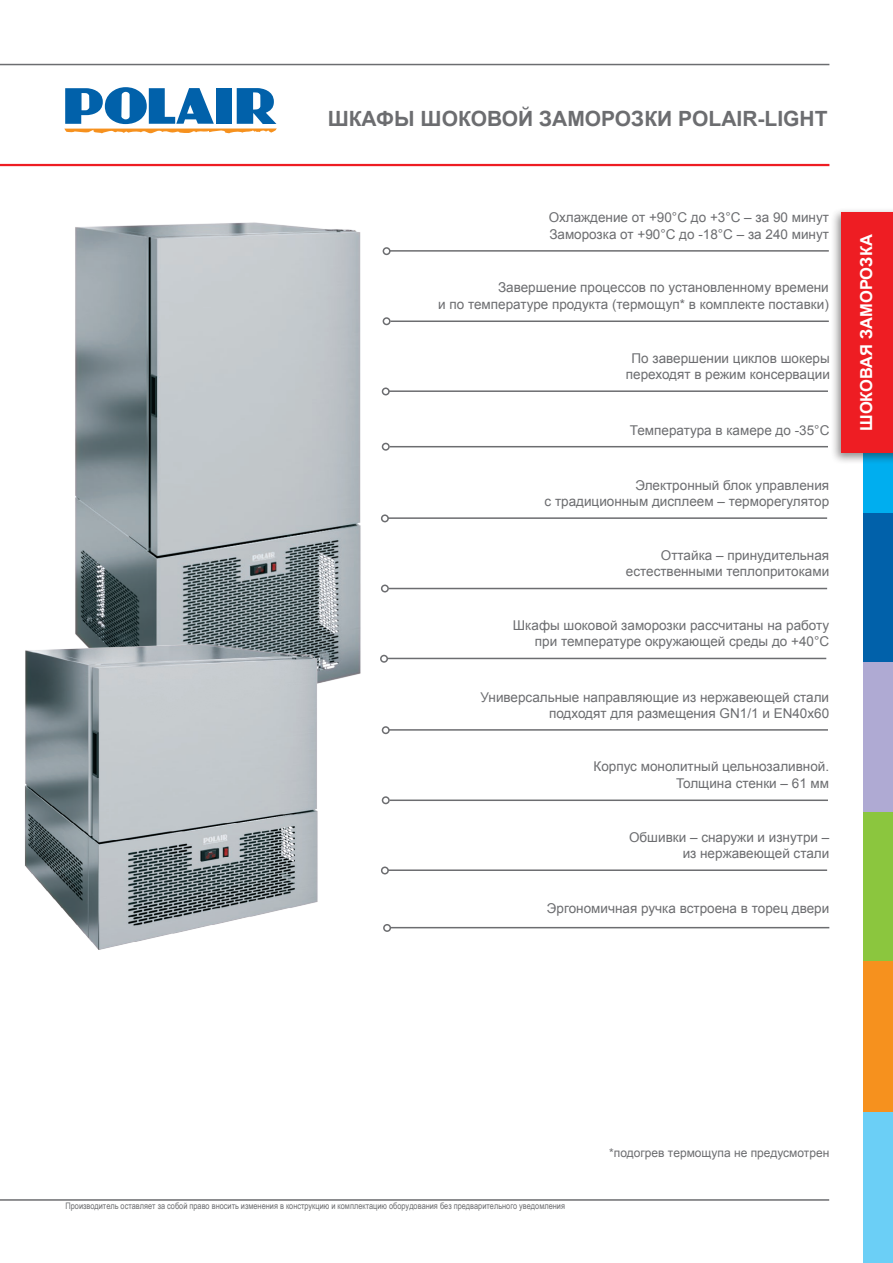
<style>
.page{position:relative;width:893px;height:1263px;background:#fff}
.page>*{position:absolute;margin:0;border:0;box-sizing:border-box;transform-origin:0 0}
.t1{font:700 21px "Arial";color:#6c6d70}
.t2{font:700 16.5px "Arial";color:#fff}
.t3{font:13.5px/16.2px "Arial";color:#6c6d70;text-align:right}
.t4{font:12px "Arial";color:#6c6d70}
.t5{font:9px "Arial Narrow";color:#6c6d70}
</style>
<div class="page">
<div style="left:863px;top:512px;width:30px;height:150px;background:#0161aa"></div>
<div style="left:863px;top:362px;width:30px;height:150px;background:#00aeef"></div>
<div style="left:863px;top:662px;width:30px;height:150px;background:#afaad3"></div>
<div style="left:863px;top:812px;width:30px;height:150px;background:#8bc63e"></div>
<div style="left:863px;top:961px;width:30px;height:151px;background:#f6911e"></div>
<div style="left:863px;top:1112px;width:30px;height:151px;background:#6bcff6"></div>
<hr style="left:0;top:1199px;width:829px;height:2px;background:#6c6d70">
<hr style="left:0;top:64px;width:829px;height:1px;background:#6c6d70">
<hr style="left:0;top:164px;width:829px;height:2px;background:#ee1d23">
<svg style="left:64px;top:87px;width:213px;height:47px"></svg>
<div style="left:831px;top:207px;width:62px;height:257px;background:#231f20;opacity:.5"></div>
<div style="left:842px;top:213px;width:51px;height:240px;background:#ee1d23"></div>
<hr style="left:390px;top:250px;width:439px;height:2px;background:#6c6d70">
<hr style="left:390px;top:320px;width:439px;height:2px;background:#6c6d70">
<hr style="left:389px;top:390px;width:439px;height:2px;background:#6c6d70">
<hr style="left:390px;top:446px;width:438px;height:1px;background:#6c6d70">
<hr style="left:388px;top:517px;width:439px;height:2px;background:#6c6d70">
<hr style="left:389px;top:588px;width:438px;height:1px;background:#6c6d70">
<hr style="left:387px;top:658px;width:439px;height:1px;background:#6c6d70">
<hr style="left:389px;top:729px;width:439px;height:2px;background:#6c6d70">
<div style="left:382px;top:796px;width:8px;height:8px;border:2px solid #6c6d70;border-radius:50%"></div>
<hr style="left:390px;top:799px;width:438px;height:2px;background:#6c6d70">
<hr style="left:388px;top:869px;width:439px;height:2px;background:#6c6d70">
<div style="left:381px;top:866px;width:8px;height:8px;border:2px solid #6c6d70;border-radius:50%"></div>
<hr style="left:390px;top:927px;width:439px;height:1px;background:#6c6d70">
<div style="left:383px;top:924px;width:8px;height:8px;border:2px solid #6c6d70;border-radius:50%"></div>
<img style="left:75px;top:222px;width:317px;height:513px">
<img style="left:25px;top:610px;width:311px;height:340px">
<h1 class="t1" style="left:328px;top:104px;width:501px">ШКАФЫ ШОКОВОЙ ЗАМОРОЗКИ POLAIR-LIGHT</h1>
<p class="t3" style="left:549px;top:210px;width:282px;text-align:left">Охлаждение от +90°С до +3°С – за 90 минут<br>Заморозка от +90°С до -18°С – за 240 минут</p>
<p class="t3" style="left:438px;top:280px;width:392px">Завершение процессов по установленному времени<br>и по температуре продукта (термощуп* в комплекте поставки)</p>
<p class="t3" style="left:626px;top:350px;width:206px;text-align:center">По завершении циклов шокеры переходят в режим консервации</p>
<p class="t3" style="left:630px;top:422px;width:201px">Температура в камере до -35°С</p>
<p class="t3" style="left:544px;top:477px;width:286px">Электронный блок управления<br>с традиционным дисплеем – терморегулятор</p>
<p class="t3" style="left:626px;top:547px;width:205px">Оттайка – принудительная естественными теплопритоками</p>
<p class="t3" style="left:513px;top:617px;width:318px">Шкафы шоковой заморозки рассчитаны на работу при температуре окружающей среды до +40°С</p>
<p class="t3" style="left:481px;top:689px;width:350px">Универсальные направляющие из нержавеющей стали подходят для размещения GN1/1 и EN40x60</p>
<p class="t3" style="left:593px;top:759px;width:237px">Корпус монолитный цельнозаливной.<br>Толщина стенки – 61 мм</p>
<p class="t3" style="left:629px;top:829px;width:202px">Обшивки – снаружи и изнутри – из нержавеющей стали</p>
<p class="t3" style="left:547px;top:900px;width:284px">Эргономичная ручка встроена в торец двери</p>
<p class="t2" style="left:855px;top:431px;width:198px;rotate:-90deg">ШОКОВАЯ ЗАМОРОЗКА</p>
<p class="t5" style="left:65px;top:1199px;width:501px">Производитель оставляет за собой право вносить изменения в конструкцию и комплектацию оборудования без предварительного уведомления</p>
<p class="t4" style="left:609px;top:1145px;width:222px">*подогрев термощупа не предусмотрен</p>
</div>
